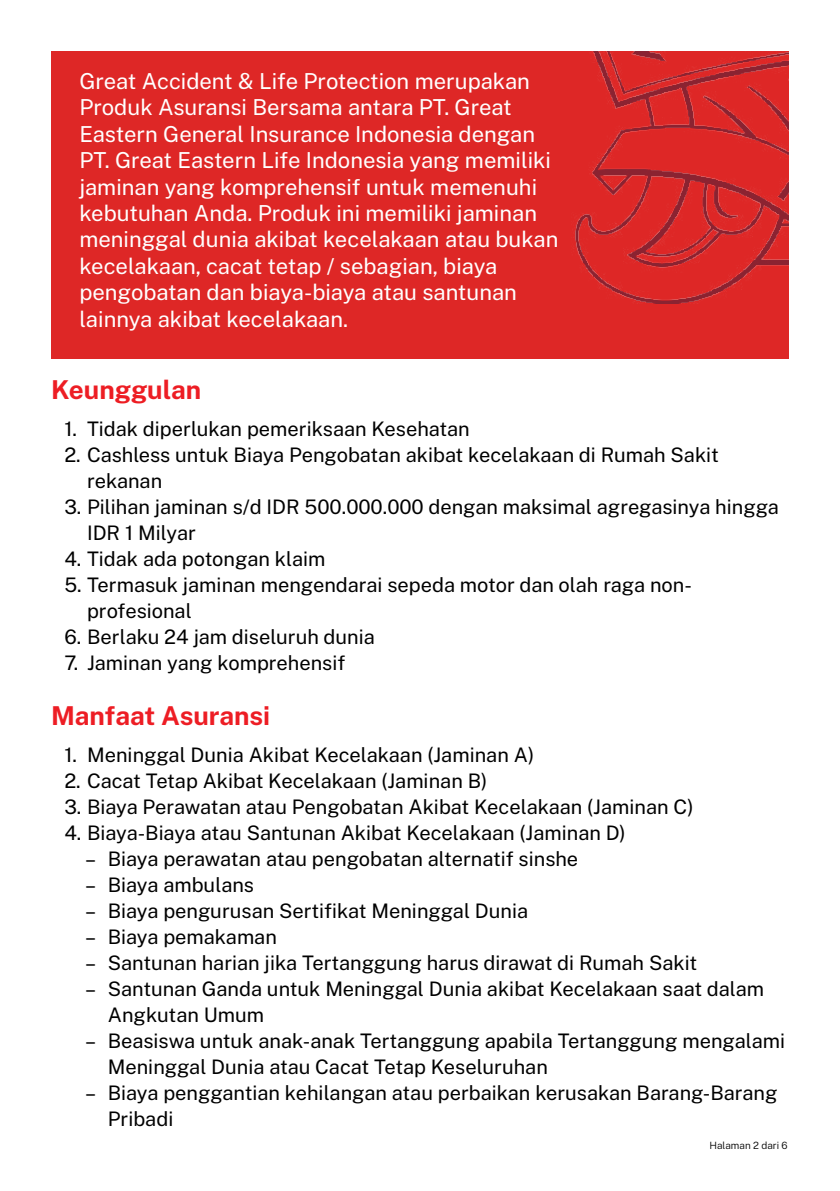
<style>
.page{position:relative;width:840px;height:1191px;background:#fff}
.page>*{position:absolute;margin:0;border:0;box-sizing:border-box;transform-origin:0 0}
.t1{font:700 26px "Public Sans";color:#ed1d24}
.t2{font:22px/26.4px "Public Sans";color:#fff}
.t3{font:20px/26px "Public Sans";color:#000}
.t4{font:300 10px "Public Sans";color:#000}
.s1{color:#ed1d23}
</style>
<div class="page">
<div style="left:51px;top:51px;width:737px;height:307px;background:#de2726"></div>
<img style="left:575px;top:51px;width:213px;height:252px">
<p class="t2" style="left:79px;top:67px;width:480px">Great Accident &amp; Life Protection merupakan Produk Asuransi Bersama antara PT. Great Eastern General Insurance Indonesia dengan PT. Great Eastern Life Indonesia yang memiliki jaminan yang komprehensif untuk memenuhi kebutuhan Anda. Produk ini memiliki jaminan meninggal dunia akibat kecelakaan atau bukan kecelakaan, cacat tetap / sebagian, biaya pengobatan dan biaya-biaya atau santunan lainnya akibat kecelakaan.</p>
<h1 class="t1" style="left:51px;top:372px;width:152px">Keu<span class="s1">ngg</span>ulan</h1>
<p class="t3" style="left:64px;top:415px;width:407px">1. Tidak diperlukan pemeriksaan Kesehatan</p>
<p class="t3" style="left:87px;top:441px;width:633px;text-indent:-23px">2. Cashless untuk Biaya Pengobatan akibat kecelakaan di Rumah Sakit rekanan</p>
<p class="t3" style="left:87px;top:493px;width:693px;text-indent:-23px">3. Pilihan jaminan s/d IDR 500.000.000 dengan maksimal agregasinya hingga<br>IDR 1 Milyar</p>
<p class="t3" style="left:64px;top:545px;width:262px">4. Tidak ada potongan klaim</p>
<p class="t3" style="left:87px;top:571px;width:606px;text-indent:-23px">5. Termasuk jaminan mengendarai sepeda motor dan olah raga non&shy;profesional</p>
<p class="t3" style="left:64px;top:623px;width:312px">6. Berlaku 24 jam diseluruh dunia</p>
<p class="t3" style="left:64px;top:649px;width:282px">7. Jaminan yang komprehensif</p>
<h1 class="t1" style="left:51px;top:698px;width:220px">Manfaat Asuransi</h1>
<p class="t3" style="left:64px;top:741px;width:471px">1. Meninggal Dunia Akibat Kecelakaan (Jaminan A)</p>
<p class="t3" style="left:64px;top:767px;width:424px">2. Cacat Tetap Akibat Kecelakaan (Jaminan B)</p>
<p class="t3" style="left:64px;top:793px;width:630px">3. Biaya Perawatan atau Pengobatan Akibat Kecelakaan (Jaminan C)</p>
<p class="t3" style="left:64px;top:819px;width:562px">4. Biaya-Biaya atau Santunan Akibat Kecelakaan (Jaminan D)</p>
<p class="t3" style="left:85px;top:845px;width:494px">– Biaya perawatan atau pengobatan alternatif sinshe</p>
<p class="t3" style="left:85px;top:871px;width:170px">– Biaya ambulans</p>
<p class="t3" style="left:85px;top:897px;width:444px">– Biaya pengurusan Sertifikat Meninggal Dunia</p>
<p class="t3" style="left:85px;top:923px;width:193px">– Biaya pemakaman</p>
<p class="t3" style="left:85px;top:949px;width:613px">– Santunan harian jika Tertanggung harus dirawat di Rumah Sakit</p>
<p class="t3" style="left:108px;top:975px;width:657px;text-indent:-23px">– Santunan Ganda untuk Meninggal Dunia akibat Kecelakaan saat dalam<br>Angkutan Umum</p>
<p class="t3" style="left:108px;top:1027px;width:678px;text-indent:-23px">– Beasiswa untuk anak-anak Tertanggung apabila Tertanggung mengalami<br>Meninggal Dunia atau Cacat Tetap Keseluruhan</p>
<p class="t3" style="left:108px;top:1079px;width:670px;text-indent:-23px">– Biaya penggantian kehilangan atau perbaikan kerusakan Barang-Barang<br>Pribadi</p>
<p class="t4" style="left:709px;top:1139px;width:80px">Halaman 2 dari 6</p>
</div>
